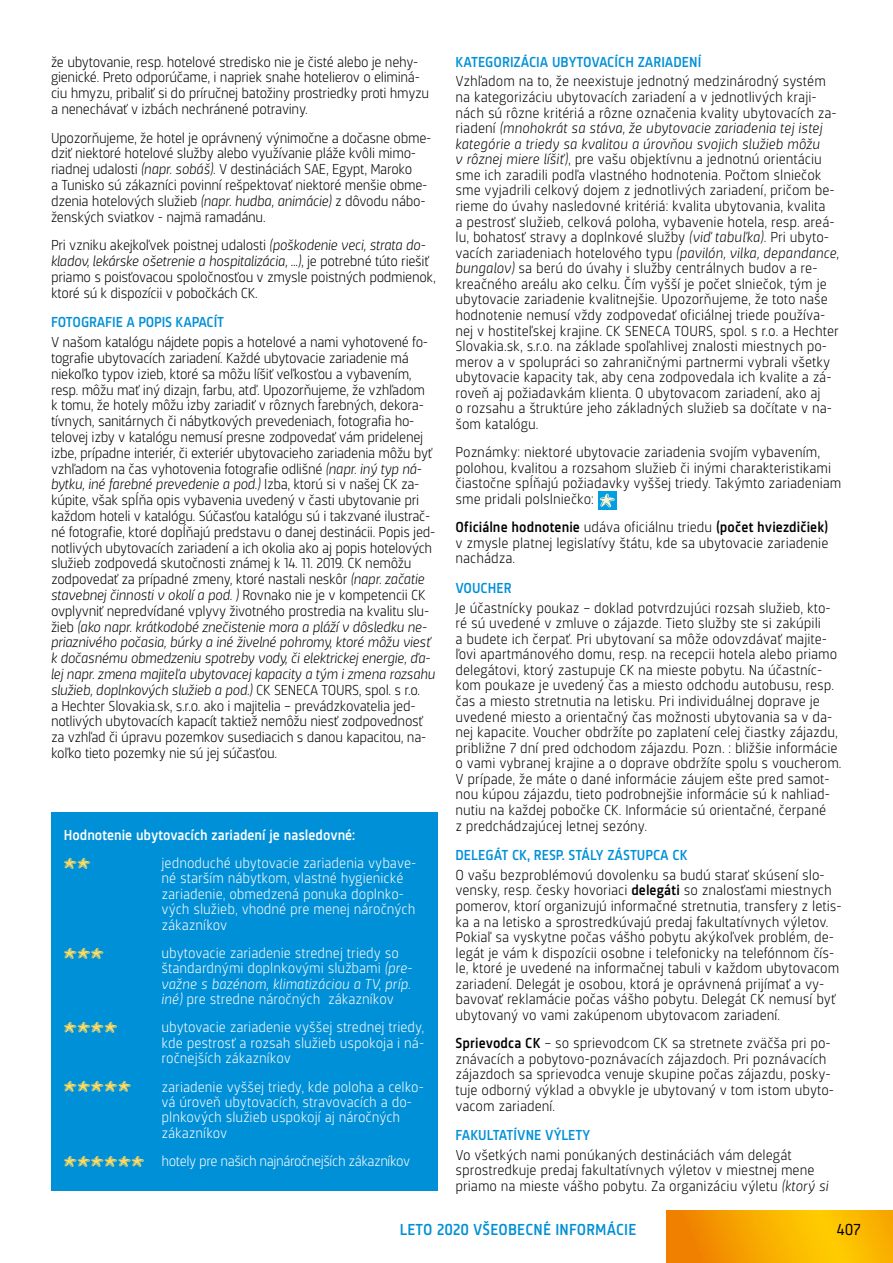
<style>
.page{position:relative;width:893px;height:1263px;background:#fff}
.page>*{position:absolute;margin:0;border:0;box-sizing:border-box;transform-origin:0 0}
.t1{font:19.5px "HECHTER ikony";color:#ffdb62}
.t2{font:500 16.5px "Sinews Sans Pro";letter-spacing:.01em;color:#0090d7}
.t3{font:16.5px "Sinews Sans Pro";color:#000}
.t4{font:300 15px/15.6px "Sinews Sans Pro";color:#000}
.t5{font:300 15px/15.8px "Sinews Sans Pro";letter-spacing:-.02em;color:#000}
.t6{font:300 15px/15.5px "Sinews Sans Pro";color:#fff}
.t7{font:500 15px "Sinews Sans Pro";color:#0090d7}
.t8{font:300 15px "Sinews Sans Pro";letter-spacing:-.03em;color:#fff}
.t9{font:500 15px "Sinews Sans Pro";color:#fff}
.s1{font-style:italic}
.s2{font-family:"HECHTER ikony";font-weight:400;font-size:19.5px;color:#ffdb62}
.s3{font-weight:500}
</style>
<div class="page">
<div style="left:598px;top:491px;width:18px;height:19px;background:#009fe3"></div>
<svg style="left:600px;top:494px;width:15px;height:13px"></svg>
<div style="left:51px;top:812px;width:386px;height:379px;background:#0090d7"></div>
<svg style="left:666px;top:1211px;width:227px;height:52px;background:#f8aa00"></svg>
<p class="t5" style="left:51px;top:54px;width:380px">že ubytovanie, resp. hotelové stredisko nie je čisté alebo je nehy&shy;gienické. Preto odporúčame, i napriek snahe hotelierov o eliminá&shy;ciu hmyzu, pribaliť si do príručnej batožiny prostriedky proti hmyzu a nenechávať v izbách nechránené potraviny.</p>
<p class="t5" style="left:51px;top:130px;width:382px">Upozorňujeme, že hotel je oprávnený výnimočne a dočasne obme&shy;dziť niektoré hotelové služby alebo využívanie pláže kvôli mimo&shy;riadnej udalosti <span class="s1">(napr. sobáš)</span>. V destináciách SAE, Egypt, Maroko<br>a Tunisko sú zákazníci povinní rešpektovať niektoré menšie obme&shy;dzenia hotelových služieb <span class="s1">(napr. hudba, animácie)</span> z dôvodu nábo&shy;ženských sviatkov - najmä ramadánu.</p>
<p class="t5" style="left:51px;top:237px;width:386px">Pri vzniku akejkoľvek poistnej udalosti <span class="s1">(poškodenie veci, strata do&shy;kladov, lekárske ošetrenie a hospitalizácia, ...)</span>, je potrebné túto riešiť priamo s poisťovacou spoločnosťou v zmysle poistných podmienok, ktoré sú k dispozícii v pobočkách CK.</p>
<p class="t7" style="left:51px;top:314px;width:175px">FOTOGRAFIE A POPIS KAPACÍT</p>
<p class="t5" style="left:51px;top:334px;width:386px">V našom katalógu nájdete popis a hotelové a nami vyhotovené fo&shy;tografie ubytovacích zariadení. Každé ubytovacie zariadenie má niekoľko typov izieb, ktoré sa môžu líšiť veľkosťou a vybavením, resp. môžu mať iný dizajn, farbu, atď. Upozorňujeme, že vzhľadom k tomu, že hotely môžu izby zariadiť v rôznych farebných, dekora&shy;tívnych, sanitárnych či nábytkových prevedeniach, fotografia ho&shy;telovej izby v katalógu nemusí presne zodpovedať vám pridelenej izbe, prípadne interiér, či exteriér ubytovacieho zariadenia môžu byť vzhľadom na čas vyhotovenia fotografie odlišné <span class="s1">(napr. iný typ ná&shy;bytku, iné farebné prevedenie a pod.)</span> Izba, ktorú si v našej CK za&shy;kúpite, však spĺňa opis vybavenia uvedený v časti ubytovanie pri každom hoteli v katalógu. Súčasťou katalógu sú i takzvané ilustrač&shy;né fotografie, ktoré dopĺňajú predstavu o danej destinácii. Popis jed&shy;notlivých ubytovacích zariadení a ich okolia ako aj popis hotelových služieb zodpovedá skutočnosti známej k 14. 11. 2019. CK nemôžu zodpovedať za prípadné zmeny, ktoré nastali neskôr <span class="s1">(napr. začatie stavebnej činnosti v okolí a pod. )</span> Rovnako nie je v kompetencii CK ovplyvniť nepredvídané vplyvy životného prostredia na kvalitu slu&shy;žieb <span class="s1">(ako napr. krátkodobé znečistenie mora a pláží v dôsledku ne&shy;priaznivého počasia, búrky a iné živelné pohromy, ktoré môžu viesť k dočasnému obmedzeniu spotreby vody, či elektrickej energie, ďa&shy;lej napr. zmena majiteľa ubytovacej kapacity a tým i zmena rozsahu služieb, doplnkových služieb a pod.)</span> CK SENECA TOURS, spol. s r.o.<br>a Hechter Slovakia.sk, s.r.o. ako i majitelia – prevádzkovatelia jed&shy;notlivých ubytovacích kapacít taktiež nemôžu niesť zodpovednosť za vzhľad či úpravu pozemkov susediacich s danou kapacitou, na&shy;koľko tieto pozemky nie sú jej súčasťou.</p>
<p class="t9" style="left:64px;top:826px;width:293px">Hodnotenie ubytovacích zariadení je nasledovné:</p>
<h1 class="t1" style="left:64px;top:850px;width:29px">**</h1>
<p class="t6" style="left:162px;top:855px;width:256px">jednoduché ubytovacie zariadenia vybave&shy;né starším nábytkom, vlastné hygienické zariadenie, obmedzená ponuka doplnko&shy;vých služieb, vhodné pre menej náročných zákazníkov</p>
<h1 class="t1" style="left:64px;top:940px;width:42px">***</h1>
<p class="t6" style="left:162px;top:945px;width:253px">ubytovacie zariadenie strednej triedy so štandardnými doplnkovými službami <span class="s1">(pre&shy;važne s bazénom, klimatizáciou a TV, príp. iné)</span> pre stredne náročných zákazníkov</p>
<h1 class="t1" style="left:64px;top:1015px;width:56px">****</h1>
<p class="t6" style="left:162px;top:1020px;width:264px;text-align:justify">ubytovacie zariadenie vyššej strednej triedy, kde pestrosť a rozsah služieb uspokoja i ná&shy;ročnejších zákazníkov</p>
<h1 class="t1" style="left:64px;top:1074px;width:69px">*****</h1>
<p class="t6" style="left:162px;top:1079px;width:264px">zariadenie vyššej triedy, kde poloha a celko&shy;vá úroveň ubytovacích, stravovacích a do&shy;plnkových služieb uspokojí aj náročných zákazníkov</p>
<p class="t8" style="left:64px;top:1153px;width:348px"><span class="s2">******</span> hotely pre našich najnáročnejších zákazníkov</p>
<p class="t7" style="left:455px;top:53px;width:247px">KATEGORIZÁCIA UBYTOVACÍCH ZARIADENÍ</p>
<p class="t4" style="left:455px;top:74px;width:386px">Vzhľadom na to, že neexistuje jednotný medzinárodný systém na kategorizáciu ubytovacích zariadení a v jednotlivých kraji&shy;nách sú rôzne kritériá a rôzne označenia kvality ubytovacích za&shy;riadení <span class="s1">(mnohokrát sa stáva, že ubytovacie zariadenia tej istej kategórie a triedy sa kvalitou a úrovňou svojich služieb môžu<br>v rôznej miere líšiť)</span>, pre vašu objektívnu a jednotnú orientáciu sme ich zaradili podľa vlastného hodnotenia. Počtom slniečok sme vyjadrili celkový dojem z jednotlivých zariadení, pričom be&shy;rieme do úvahy nasledovné kritériá: kvalita ubytovania, kvalita<br>a pestrosť služieb, celková poloha, vybavenie hotela, resp. areá&shy;lu, bohatosť stravy a doplnkové služby <span class="s1">(viď tabuľka)</span>. Pri ubyto&shy;vacích zariadeniach hotelového typu <span class="s1">(pavilón, vilka, depandance, bungalov)</span> sa berú do úvahy i služby centrálnych budov a re&shy;kreačného areálu ako celku. Čím vyšší je počet slniečok, tým je ubytovacie zariadenie kvalitnejšie. Upozorňujeme, že toto naše hodnotenie nemusí vždy zodpovedať oficiálnej triede používa&shy;nej v hostiteľskej krajine. CK SENECA TOURS, spol. s r.o. a Hechter Slovakia.sk, s.r.o. na základe spoľahlivej znalosti miestnych po&shy;merov a v spolupráci so zahraničnými partnermi vybrali všetky ubytovacie kapacity tak, aby cena zodpovedala ich kvalite a zá&shy;roveň aj požiadavkám klienta. O ubytovacom zariadení, ako aj<br>o rozsahu a štruktúre jeho základných služieb sa dočítate v na&shy;šom katalógu.</p>
<p class="t4" style="left:455px;top:444px;width:387px">Poznámky: niektoré ubytovacie zariadenia svojím vybavením, polohou, kvalitou a rozsahom služieb či inými charakteristikami čiastočne spĺňajú požiadavky vyššej triedy. Takýmto zariadeniam sme pridali polslniečko:</p>
<p class="t4" style="left:455px;top:519px;width:374px;text-align:justify"><span class="s3">Oficiálne hodnotenie</span> udáva oficiálnu triedu <span class="s3">(počet hviezdičiek) </span>v zmysle platnej legislatívy štátu, kde sa ubytovacie zariadenie nachádza.</p>
<p class="t7" style="left:455px;top:579px;width:58px">VOUCHER</p>
<p class="t4" style="left:455px;top:600px;width:388px">Je účastnícky poukaz – doklad potvrdzujúci rozsah služieb, kto&shy;ré sú uvedené v zmluve o zájazde. Tieto služby ste si zakúpili<br>a budete ich čerpať. Pri ubytovaní sa môže odovzdávať majite&shy;ľovi apartmánového domu, resp. na recepcii hotela alebo priamo delegátovi, ktorý zastupuje CK na mieste pobytu. Na účastníc&shy;kom poukaze je uvedený čas a miesto odchodu autobusu, resp. čas a miesto stretnutia na letisku. Pri individuálnej doprave je uvedené miesto a orientačný čas možnosti ubytovania sa v da&shy;nej kapacite. Voucher obdržíte po zaplatení celej čiastky zájazdu, približne 7 dní pred odchodom zájazdu. Pozn. : bližšie informácie o vami vybranej krajine a o doprave obdržíte spolu s voucherom.<br>V prípade, že máte o dané informácie záujem ešte pred samot&shy;nou kúpou zájazdu, tieto podrobnejšie informácie sú k nahliad&shy;nutiu na každej pobočke CK. Informácie sú orientačné, čerpané<br>z predchádzajúcej letnej sezóny.</p>
<p class="t7" style="left:455px;top:847px;width:234px">DELEGÁT CK, RESP. STÁLY ZÁSTUPCA CK</p>
<p class="t4" style="left:455px;top:867px;width:388px">O vašu bezproblémovú dovolenku sa budú starať skúsení slo&shy;vensky, resp. česky hovoriaci <span class="s3">delegáti</span> so znalosťami miestnych pomerov, ktorí organizujú informačné stretnutia, transfery z letis&shy;ka a na letisko a sprostredkúvajú predaj fakultatívnych výletov.<br>Pokiaľ sa vyskytne počas vášho pobytu akýkoľvek problém, de&shy;legát je vám k dispozícii osobne i telefonicky na telefónnom čís&shy;le, ktoré je uvedené na informačnej tabuli v každom ubytovacom zariadení. Delegát je osobou, ktorá je oprávnená prijímať a vy&shy;bavovať reklamácie počas vášho pobytu. Delegát CK nemusí byť ubytovaný vo vami zakúpenom ubytovacom zariadení.</p>
<p class="t4" style="left:455px;top:1035px;width:380px"><span class="s3">Sprievodca CK</span> – so sprievodcom CK sa stretnete zväčša pri po&shy;znávacích a pobytovo-poznávacích zájazdoch. Pri poznávacích zájazdoch sa sprievodca venuje skupine počas zájazdu, posky&shy;tuje odborný výklad a obvykle je ubytovaný v tom istom ubyto&shy;vacom zariadení.</p>
<p class="t7" style="left:455px;top:1127px;width:136px">FAKULTATÍVNE VÝLETY</p>
<p class="t4" style="left:455px;top:1147px;width:375px">Vo všetkých nami ponúkaných destináciách vám delegát sprostredkuje predaj fakultatívnych výletov v miestnej mene priamo na mieste vášho pobytu. Za organizáciu výletu <span class="s1">(ktorý si</span></p>
<p class="t2" style="left:400px;top:1221px;width:238px">LETO 2020 VŠEOBECNÉ INFORMÁCIE</p>
<p class="t3" style="left:837px;top:1221px;width:25px">407</p>
</div>
